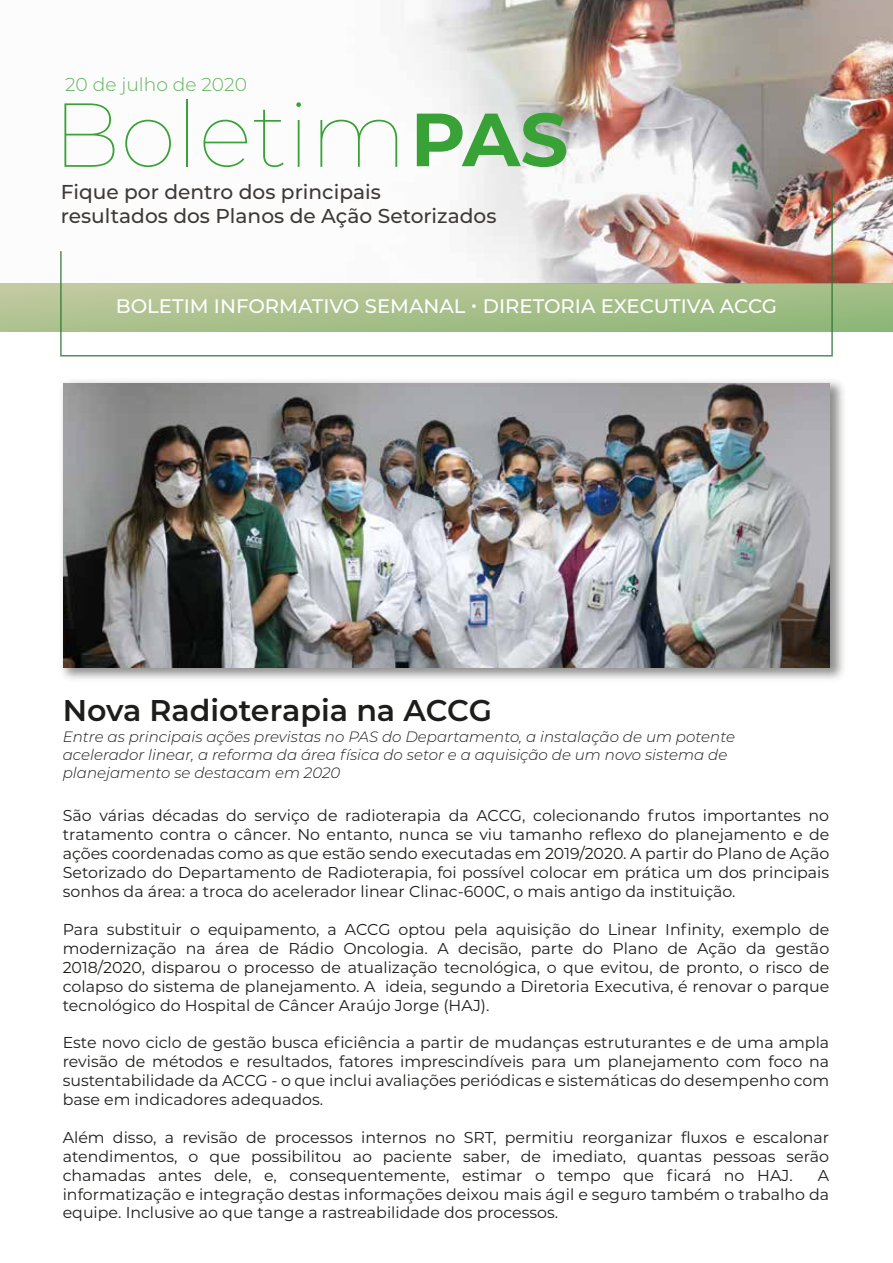
<style>
.page{position:relative;width:893px;height:1263px;background:#fff}
.page>*{position:absolute;margin:0;border:0;box-sizing:border-box;transform-origin:0 0}
.t1{font:100 90.6px "Montserrat";color:#38a236}
.t2{font:700 75.15px "Montserrat";color:#38a236}
.t3{font:600 30px "Montserrat";color:#1d1d1b}
.t4{font:500 20.1px/24.2px "Montserrat";color:#3d3937}
.t5{font:500 19.65px "Montserrat";color:#fff}
.t6{font:300 18.6px "Montserrat";color:#38a236}
.t7{font:15.75px/18.9px "Montserrat";color:#1d1d1b;text-align:justify}
.t8{font:italic 300 15px/18px "Montserrat";color:#1d1d1b}
</style>
<div class="page">
<img style="left:0;top:0;width:893px;height:284px">
<svg style="left:0;top:284px;width:893px;height:47px;background:#a8c08b"></svg>
<svg style="left:60px;top:188px;width:773px;height:168px"></svg>
<img style="left:61px;top:381px;width:783px;height:298px">
<img style="left:64px;top:383px;width:765px;height:285px">
<p class="t6" style="left:65px;top:72px;width:183px">20 de julho de 2020</p>
<h1 class="t1" style="left:52px;top:74px;width:356px">Boletim</h1>
<h2 class="t2" style="left:411px;top:85px;width:159px">PAS</h2>
<p class="t4" style="left:61px;top:179px;width:437px">Fique por dentro dos principais<br>resultados dos Planos de Ação Setorizados</p>
<p class="t5" style="left:116px;top:292px;width:663px">BOLETIM INFORMATIVO SEMANAL • DIRETORIA EXECUTIVA ACCG</p>
<h3 class="t3" style="left:63px;top:689px;width:431px">Nova Radioterapia na ACCG</h3>
<p class="t8" style="left:63px;top:728px;width:674px">Entre as principais ações previstas no PAS do Departamento, a instalação de um potente acelerador linear, a reforma da área física do setor e a aquisição de um novo sistema de planejamento se destacam em 2020</p>
<p class="t7" style="left:63px;top:806px;width:768px">São várias décadas do serviço de radioterapia da ACCG, colecionando frutos importantes no tratamento contra o câncer. No entanto, nunca se viu tamanho reflexo do planejamento e de ações coordenadas como as que estão sendo executadas em 2019/2020. A partir do Plano de Ação Setorizado do Departamento de Radioterapia, foi possível colocar em prática um dos principais sonhos da área: a troca do acelerador linear Clinac-600C, o mais antigo da instituição.</p>
<p class="t7" style="left:63px;top:919px;width:768px">Para substituir o equipamento, a ACCG optou pela aquisição do Linear Infinity, exemplo de modernização na área de Rádio Oncologia. A decisão, parte do Plano de Ação da gestão 2018/2020, disparou o processo de atualização tecnológica, o que evitou, de pronto, o risco de colapso do sistema de planejamento. A ideia, segundo a Diretoria Executiva, é renovar o parque tecnológico do Hospital de Câncer Araújo Jorge (HAJ).</p>
<p class="t7" style="left:63px;top:1033px;width:768px">Este novo ciclo de gestão busca eficiência a partir de mudanças estruturantes e de uma ampla revisão de métodos e resultados, fatores imprescindíveis para um planejamento com foco na sustentabilidade da ACCG - o que inclui avaliações periódicas e sistemáticas do desempenho com base em indicadores adequados.</p>
<p class="t7" style="left:63px;top:1127px;width:768px">Além disso, a revisão de processos internos no SRT, permitiu reorganizar fluxos e escalonar atendimentos, o que possibilitou ao paciente saber, de imediato, quantas pessoas serão chamadas antes dele, e, consequentemente, estimar o tempo que ficará no HAJ.</p>
<p class="t7" style="left:63px;top:1165px;width:768px;text-indent:755px">A informatização e integração destas informações deixou mais ágil e seguro também o trabalho da equipe. Inclusive ao que tange a rastreabilidade dos processos.</p>
</div>
